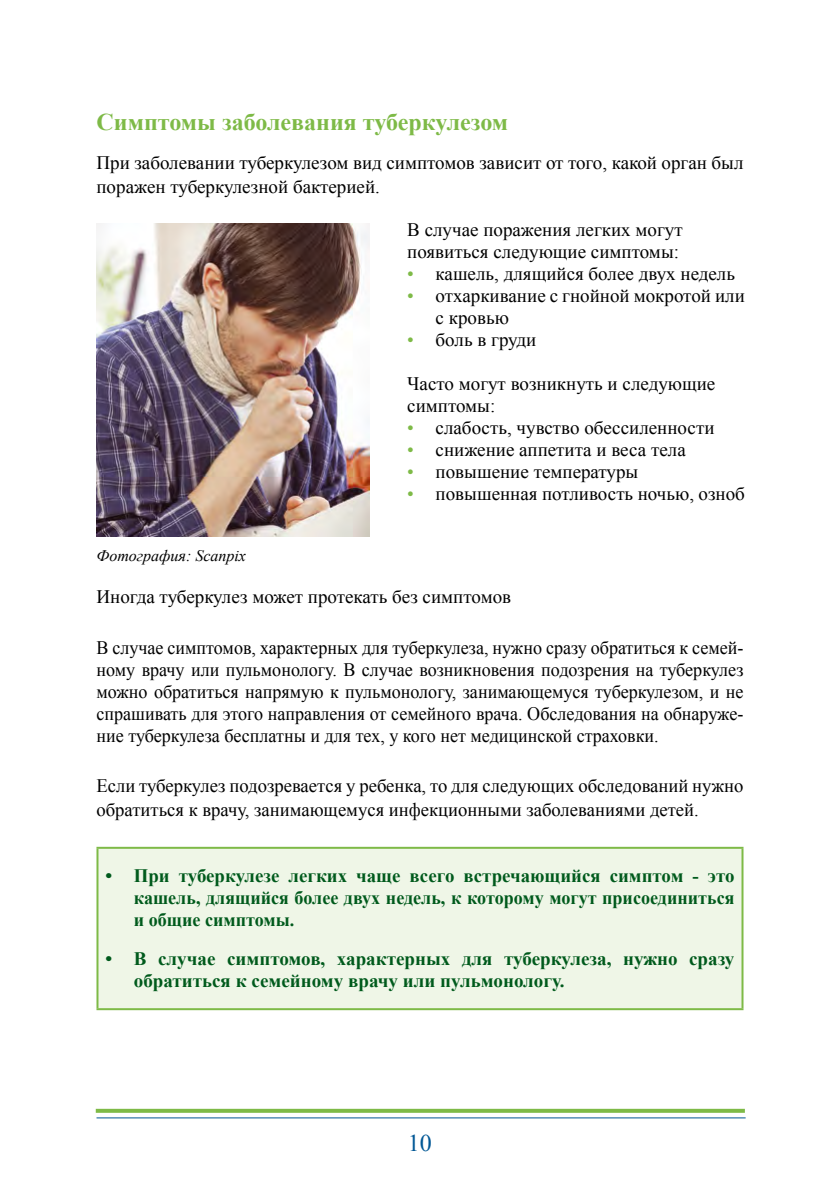
<style>
.page{position:relative;width:840px;height:1191px;background:#fff}
.page>*{position:absolute;margin:0;border:0;box-sizing:border-box;transform-origin:0 0}
.PK{font:700 24px "Times New Roman";color:#7eba47}
.t1{font:24px "Times New Roman";color:#005795}
.Default{font:19px/22px "Times New Roman";color:#000}
.Default-2{font:19px/22px "Times New Roman";color:#000;text-align:justify;scale:.95 1}
.PK-2{font:700 19px/22px "Times New Roman";color:#005a1c;text-align:justify}
.List_Paragraph{font:19px/22px "Times New Roman";color:#000}
.t2{font:italic 16px "Times New Roman";color:#000}
.s1{color:#7eba47}
</style>
<div class="page">
<svg style="left:96px;top:1108px;width:648px;height:4px;background:#98c86c"></svg>
<hr style="left:96px;top:1117px;width:649px;height:1px;background:#005795">
<img style="left:96px;top:223px;width:273px;height:314px">
<div style="left:97px;top:848px;width:645px;height:161px;background:#eff6e7"></div>
<hr style="left:96px;top:847px;width:647px;height:2px;background:#7eba47">
<hr style="left:96px;top:848px;width:2px;height:160px;background:#7eba47">
<hr style="left:741px;top:848px;width:2px;height:160px;background:#7eba47">
<hr style="left:96px;top:1008px;width:647px;height:2px;background:#7eba47">
<p class="PK" style="left:96px;top:105px;width:413px">Симптомы заболевания туберкулезом</p>
<p class="Default" style="left:96px;top:150px;width:648px;line-height:23.8px">При заболевании туберкулезом вид симптомов зависит от того, какой орган был поражен туберкулезной бактерией.</p>
<p class="t2" style="left:96px;top:544px;width:151px">Фотография: Scanpix</p>
<p class="Default" style="left:407px;top:219px;width:277px">В случае поражения легких могут появиться следующие симптомы:</p>
<p class="List_Paragraph" style="left:407px;top:263px;width:329px"><span class="s1">•</span> кашель, длящийся более двух недель</p>
<p class="List_Paragraph" style="left:435px;top:285px;width:310px;text-indent:-28px"><span class="s1">•</span> отхаркивание с гнойной мокротой или с кровью</p>
<p class="List_Paragraph" style="left:407px;top:329px;width:131px"><span class="s1">•</span> боль в груди</p>
<p class="Default" style="left:407px;top:373px;width:309px">Часто могут возникнуть и следующие симптомы:</p>
<p class="List_Paragraph" style="left:407px;top:417px;width:308px"><span class="s1">•</span> слабость, чувство обессиленности</p>
<p class="List_Paragraph" style="left:407px;top:439px;width:280px"><span class="s1">•</span> снижение аппетита и веса тела</p>
<p class="List_Paragraph" style="left:407px;top:461px;width:232px"><span class="s1">•</span> повышение температуры</p>
<p class="List_Paragraph" style="left:407px;top:483px;width:339px"><span class="s1">•</span> повышенная потливость ночью, озноб</p>
<p class="Default" style="left:96px;top:585px;width:416px">Иногда туберкулез может протекать без симптомов</p>
<p class="Default-2" style="left:96px;top:636px;width:682px">В случае симптомов, характерных для туберкулеза, нужно сразу обратиться к семей&shy;ному врачу или пульмонологу. В случае возникновения подозрения на туберкулез можно обратиться напрямую к пульмонологу, занимающемуся туберкулезом, и не спрашивать для этого направления от семейного врача. Обследования на обнаруже&shy;ние туберкулеза бесплатны и для тех, у кого нет медицинской страховки.</p>
<p class="Default" style="left:96px;top:773px;width:648px;line-height:24px">Если туберкулез подозревается у ребенка, то для следующих обследований нужно обратиться к врачу, занимающемуся инфекционными заболеваниями детей.</p>
<p class="PK-2" style="left:134px;top:864px;width:601px;text-indent:-28px">• При туберкулезе легких чаще всего встречающийся симптом - это кашель, длящийся более двух недель, к которому могут присоединиться и общие симптомы.</p>
<p class="PK-2" style="left:134px;top:947px;width:601px;text-indent:-28px">• В случае симптомов, характерных для туберкулеза, нужно сразу обратиться к семейному врачу или пульмонологу.</p>
<p class="t1" style="left:408px;top:1126px;width:25px">10</p>
</div>
